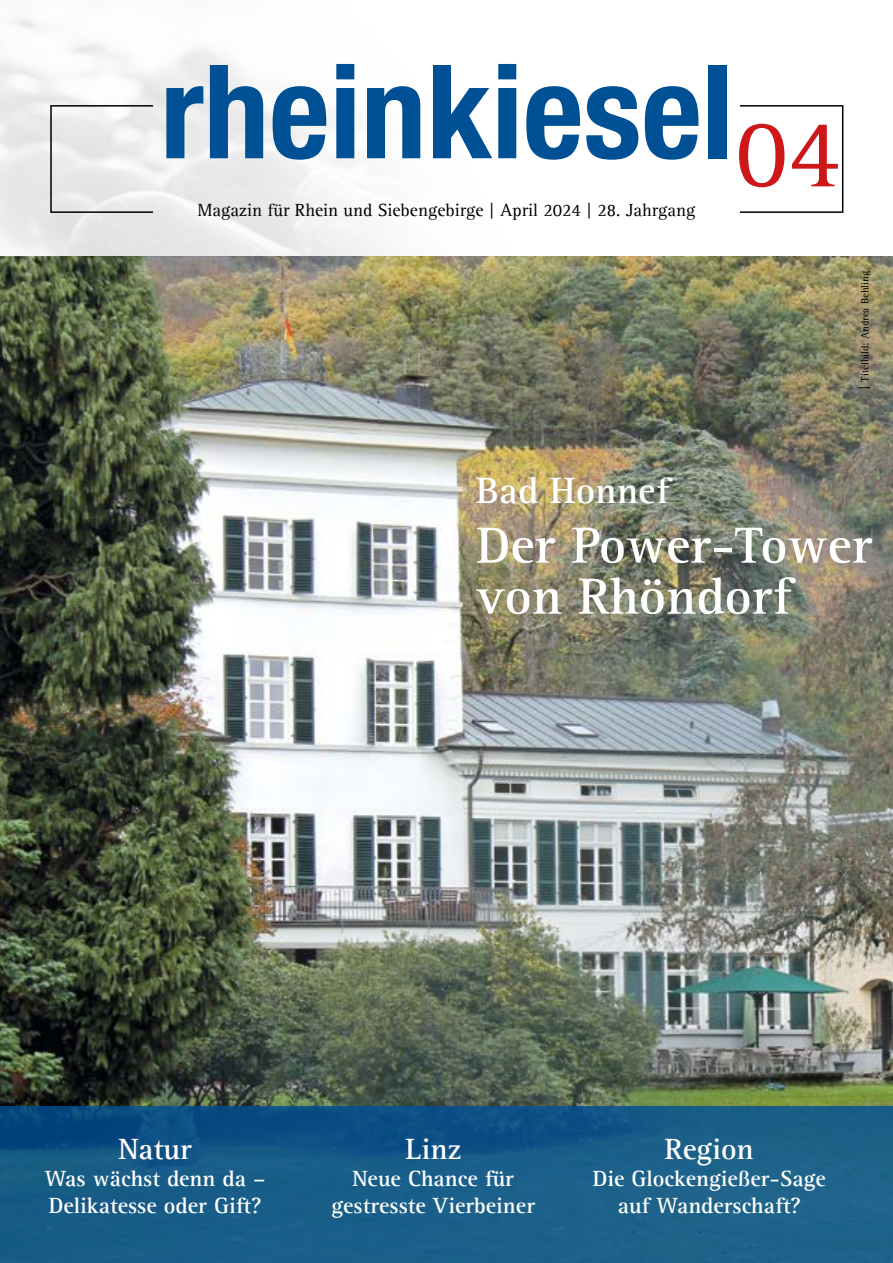
<style>
.page{position:relative;width:893px;height:1263px;background:#fff}
.page>*{position:absolute;margin:0;border:0;box-sizing:border-box;transform-origin:0 0}
.t1{font:100.5px "Rotis Serif";color:#cd1719}
.t2{font:700 52.5px/51px "Rotis Serif";color:#fff}
.t3{font:700 37.5px "Rotis Serif";color:#fff}
.t4{font:700 30px "Rotis Serif";color:#fff}
.t5{font:700 22.5px/27px "Rotis Serif";color:#fff;text-align:center}
.t6{font:18px "Rotis Serif";color:#000}
.t7{font:10.5px "Rotis Serif";color:#000}
.s1{font-size:13.5px}
</style>
<div class="page">
<img style="left:0;top:256px;width:893px;height:850px">
<svg style="left:0;top:1106px;width:893px;height:157px;background:#175b87"></svg>
<hr style="left:740px;top:105px;width:102px;height:2px;background:#000">
<hr style="left:51px;top:211px;width:102px;height:2px;background:#000">
<hr style="left:740px;top:211px;width:102px;height:2px;background:#000">
<hr style="left:50px;top:105px;width:2px;height:108px;background:#000">
<hr style="left:842px;top:105px;width:1px;height:108px;background:#000">
<svg style="left:166px;top:86px;width:37px;height:72px;background:#6190b8"></svg>
<svg style="left:210px;top:65px;width:53px;height:93px"></svg>
<svg style="left:273px;top:86px;width:53px;height:74px"></svg>
<svg style="left:336px;top:64px;width:18px;height:94px;background:#1b62a0"></svg>
<svg style="left:367px;top:86px;width:53px;height:72px"></svg>
<svg style="left:433px;top:65px;width:59px;height:93px"></svg>
<svg style="left:498px;top:64px;width:18px;height:94px;background:#1b62a0"></svg>
<svg style="left:526px;top:86px;width:54px;height:74px"></svg>
<svg style="left:586px;top:86px;width:52px;height:74px"></svg>
<svg style="left:645px;top:86px;width:53px;height:74px"></svg>
<div style="left:708px;top:65px;width:19px;height:93px;background:#005095"></div>
<hr style="left:51px;top:105px;width:102px;height:2px;background:#000">
<p class="t6" style="left:197px;top:199px;width:500px">Magazin für Rhein und Siebengebirge | April 2024 | 28. Jahrgang</p>
<h1 class="t1" style="left:736px;top:96px;width:106px">04</h1>
<p class="t7" style="left:859px;top:390px;width:121px;rotate:-90deg"><span class="s1">|</span> Titelbild: Andrea Behling</p>
<h3 class="t3" style="left:476px;top:468px;width:194px">Bad Honnef</h3>
<h2 class="t2" style="left:476px;top:521px;width:397px">Der Power-Tower von Rhöndorf</h2>
<h3 class="t4" style="left:118px;top:1131px;width:75px">Natur</h3>
<p class="t5" style="left:45px;top:1165px;width:222px;text-align:left">Was wächst denn da –<br>Delikatesse oder Gift?</p>
<h3 class="t4" style="left:405px;top:1131px;width:57px">Linz</h3>
<p class="t5" style="left:332px;top:1165px;width:205px">Neue Chance für gestresste Vierbeiner</p>
<h3 class="t4" style="left:665px;top:1131px;width:90px">Region</h3>
<p class="t5" style="left:593px;top:1165px;width:235px">Die Glockengießer-Sage auf Wanderschaft?</p>
</div>
